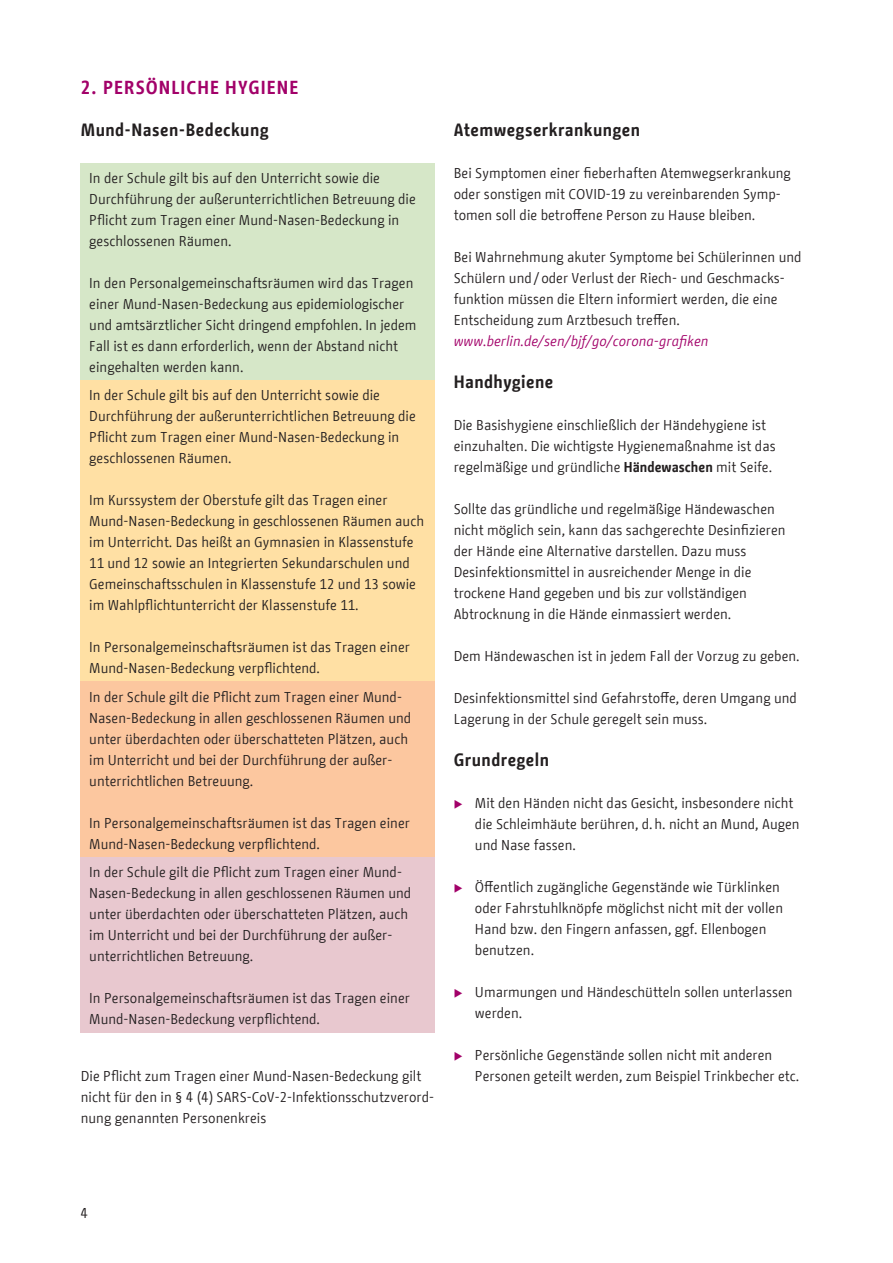
<style>
.page{position:relative;width:893px;height:1263px;background:#fff}
.page>*{position:absolute;margin:0;border:0;box-sizing:border-box;transform-origin:0 0}
.t1{font:700 18.75px "BMF Change";letter-spacing:.05em;color:#a20169}
.t2{font:700 17.7px "BMF Change";letter-spacing:.025em;color:#231f20}
.t3{font:14.25px/21px "BMF Change";color:#231f20}
.t4{font:italic 14.25px "BMF Change";color:#a20169}
.s1{font-weight:700}
</style>
<div class="page">
<div style="left:81px;top:163px;width:354px;height:217px;background:#d6e7c8"></div>
<div style="left:81px;top:380px;width:354px;height:302px;background:#ffe0a4"></div>
<div style="left:81px;top:682px;width:354px;height:175px;background:#fcc79f"></div>
<div style="left:81px;top:857px;width:354px;height:175px;background:#e8c8cf"></div>
<h1 class="t1" style="left:81px;top:74px;width:219px">2. PERSÖNLICHE HYGIENE</h1>
<p class="t2" style="left:81px;top:117px;width:190px">Mund-Nasen-Bedeckung</p>
<p class="t3" style="left:89px;top:167px;width:328px">In der Schule gilt bis auf den Unterricht sowie die Durchführung der außerunterrichtlichen Betreuung die Pflicht zum Tragen einer Mund-Nasen-Bedeckung in geschlossenen Räumen.</p>
<p class="t3" style="left:89px;top:272px;width:329px">In den Personalgemeinschaftsräumen wird das Tragen einer Mund-Nasen-Bedeckung aus epidemiologischer und amtsärztlicher Sicht dringend empfohlen. In jedem Fall ist es dann erforderlich, wenn der Abstand nicht eingehalten werden kann.</p>
<p class="t3" style="left:89px;top:385px;width:328px">In der Schule gilt bis auf den Unterricht sowie die Durchführung der außerunterrichtlichen Betreuung die Pflicht zum Tragen einer Mund-Nasen-Bedeckung in geschlossenen Räumen.</p>
<p class="t3" style="left:89px;top:490px;width:336px">Im Kurssystem der Oberstufe gilt das Tragen einer Mund-Nasen-Bedeckung in geschlossenen Räumen auch im Unterricht. Das heißt an Gymnasien in Klassenstufe 11 und 12 sowie an Integrierten Sekundarschulen und Gemeinschaftsschulen in Klassenstufe 12 und 13 sowie im Wahlpflichtunterricht der Klassenstufe 11.</p>
<p class="t3" style="left:89px;top:637px;width:322px">In Personalgemeinschaftsräumen ist das Tragen einer<br>Mund-Nasen-Bedeckung verpflichtend.</p>
<p class="t3" style="left:89px;top:686px;width:323px">In der Schule gilt die Pflicht zum Tragen einer Mund-Nasen-Bedeckung in allen geschlossenen Räumen und unter überdachten oder überschatteten Plätzen, auch im Unterricht und bei der Durchführung der außer&shy;unterrichtlichen Betreuung.</p>
<p class="t3" style="left:89px;top:812px;width:322px">In Personalgemeinschaftsräumen ist das Tragen einer<br>Mund-Nasen-Bedeckung verpflichtend.</p>
<p class="t3" style="left:89px;top:861px;width:323px">In der Schule gilt die Pflicht zum Tragen einer Mund-Nasen-Bedeckung in allen geschlossenen Räumen und unter überdachten oder überschatteten Plätzen, auch im Unterricht und bei der Durchführung der außer&shy;unterrichtlichen Betreuung.</p>
<p class="t3" style="left:89px;top:987px;width:322px">In Personalgemeinschaftsräumen ist das Tragen einer<br>Mund-Nasen-Bedeckung verpflichtend.</p>
<p class="t3" style="left:81px;top:1066px;width:355px">Die Pflicht zum Tragen einer Mund-Nasen-Bedeckung gilt nicht für den in § 4 (4) SARS-CoV-2-Infektionsschutzverord&shy;nung genannten Personenkreis</p>
<p class="t2" style="left:454px;top:117px;width:188px">Atemwegserkrankungen</p>
<p class="t3" style="left:454px;top:163px;width:339px">Bei Symptomen einer fieberhaften Atemwegserkrankung oder sonstigen mit COVID-19 zu vereinbarenden Symp&shy;tomen soll die betroffene Person zu Hause bleiben.</p>
<p class="t3" style="left:454px;top:247px;width:349px">Bei Wahrnehmung akuter Symptome bei Schülerinnen und Schülern und/oder Verlust der Riech- und Geschmacks&shy;funktion müssen die Eltern informiert werden, die eine Entscheidung zum Arztbesuch treffen.</p>
<p class="t4" style="left:454px;top:331px;width:256px">www.berlin.de/sen/bjf/go/corona-grafiken</p>
<p class="t2" style="left:454px;top:369px;width:101px">Handhygiene</p>
<p class="t3" style="left:454px;top:415px;width:323px">Die Basishygiene einschließlich der Händehygiene ist einzuhalten. Die wichtigste Hygienemaßnahme ist das regelmäßige und gründliche <span class="s1">Händewaschen</span> mit Seife.</p>
<p class="t3" style="left:454px;top:499px;width:333px">Sollte das gründliche und regelmäßige Händewaschen nicht möglich sein, kann das sachgerechte Desinfizieren der Hände eine Alternative darstellen. Dazu muss Desinfektionsmittel in ausreichender Menge in die trockene Hand gegeben und bis zur vollständigen Abtrocknung in die Hände einmassiert werden.</p>
<p class="t3" style="left:454px;top:646px;width:347px">Dem Händewaschen ist in jedem Fall der Vorzug zu geben.</p>
<p class="t3" style="left:454px;top:688px;width:345px">Desinfektionsmittel sind Gefahrstoffe, deren Umgang und<br>Lagerung in der Schule geregelt sein muss.</p>
<p class="t2" style="left:454px;top:747px;width:97px">Grundregeln</p>
<p class="t3" style="left:475px;top:793px;width:326px">Mit den Händen nicht das Gesicht, insbesondere nicht die Schleimhäute berühren, d.h. nicht an Mund, Augen und Nase fassen.</p>
<p class="t3" style="left:475px;top:877px;width:310px">Öffentlich zugängliche Gegenstände wie Türklinken oder Fahrstuhlknöpfe möglichst nicht mit der vollen Hand bzw. den Fingern anfassen, ggf. Ellenbogen benutzen.</p>
<p class="t3" style="left:475px;top:982px;width:319px">Umarmungen und Händeschütteln sollen unterlassen werden.</p>
<p class="t3" style="left:475px;top:1045px;width:326px">Persönliche Gegenstände sollen nicht mit anderen<br>Personen geteilt werden, zum Beispiel Trinkbecher etc.</p>
<p class="t3" style="left:81px;top:1202px;width:9px">4</p>
</div>
